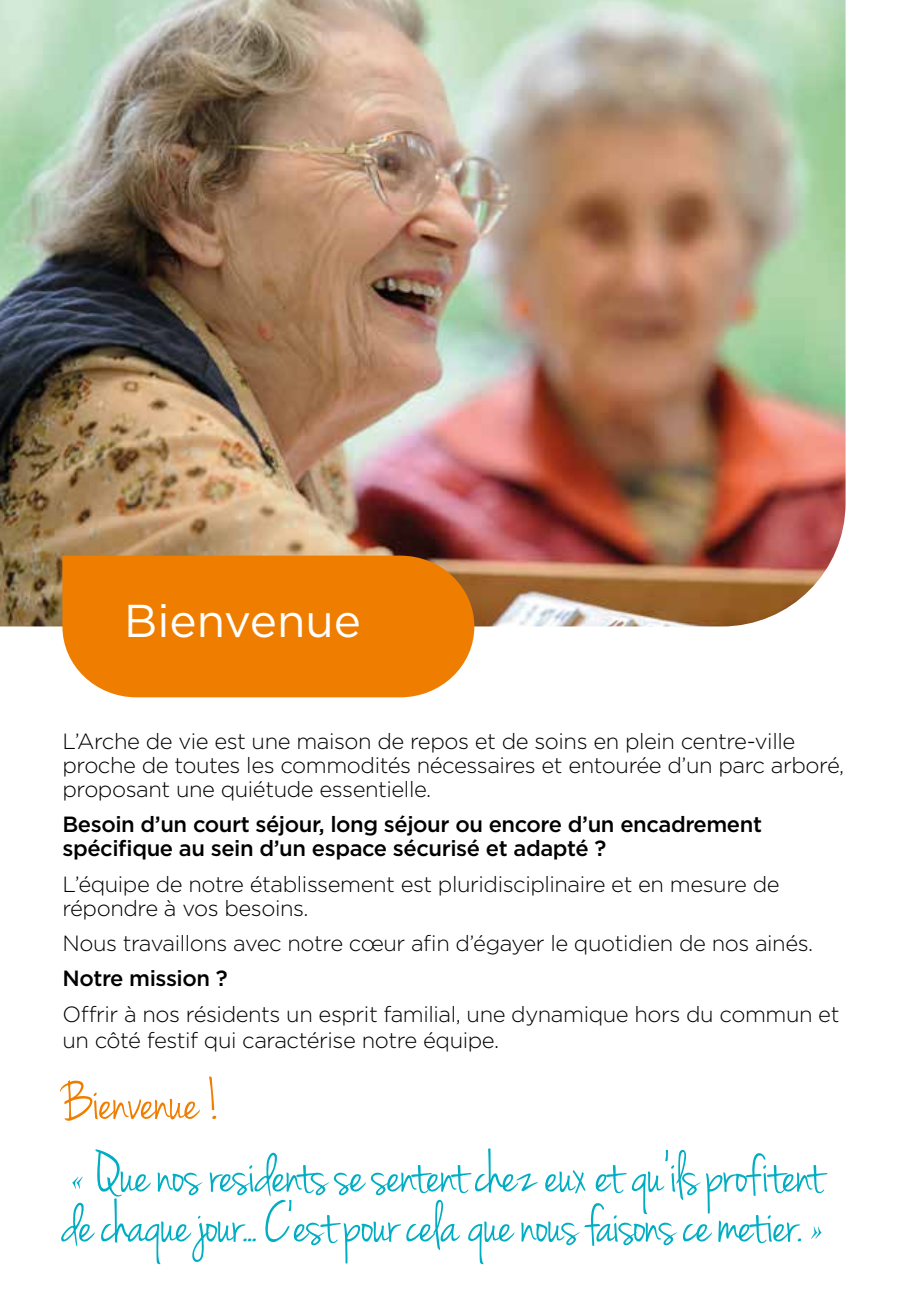
<style>
.page{position:relative;width:908px;height:1304px;background:#fff}
.page>*{position:absolute;margin:0;border:0;box-sizing:border-box;transform-origin:0 0}
.t1{font:60px/50px "Jenna Sue";letter-spacing:-.02em;color:#00aec3}
.t2{font:60px "Jenna Sue";letter-spacing:-.02em;color:#ef7d00}
.t3{font:46px "Gotham";color:#fff}
.t4{font:300 22px/24px "Gotham";letter-spacing:-.02em;color:#000}
.t5{font:500 22px/24px "Gotham";letter-spacing:-.02em;color:#000}
.s1{font-family:"Savoye Let Plain"}
</style>
<div class="page">
<img style="left:0;top:0;width:845px;height:626px">
<div style="left:62px;top:556px;width:412px;height:141px;background:#ef7d00"></div>
<h2 class="t3" style="left:124px;top:591px;width:238px">Bienvenue</h2>
<p class="t4" style="left:62px;top:729px;width:783px">L’Arche de vie est une maison de repos et de soins en plein centre-ville proche de toutes les commodités nécessaires et entourée d’un parc arboré, proposant une quiétude essentielle.</p>
<p class="t5" style="left:62px;top:812px;width:700px">Besoin d’un court séjour, long séjour ou encore d’un encadrement spécifique au sein d’un espace sécurisé et adapté ?</p>
<p class="t4" style="left:62px;top:871px;width:718px">L’équipe de notre établissement est pluridisciplinaire et en mesure de répondre à vos besoins.</p>
<p class="t4" style="left:62px;top:931px;width:752px">Nous travaillons avec notre cœur afin d’égayer le quotidien de nos ainés.</p>
<p class="t5" style="left:62px;top:966px;width:167px">Notre mission ?</p>
<p class="t4" style="left:62px;top:1000px;width:778px;line-height:26px">Offrir à nos résidents un esprit familial, une dynamique hors du commun et un côté festif qui caractérise notre équipe.</p>
<h1 class="t2" style="left:62px;top:1067px;width:160px">Bienvenue !</h1>
<h1 class="t1" style="left:62px;top:1152px;width:765px"><span class="s1">«</span> Que nos residents se sentent chez eux et qu’ils profitent de chaque jour... C’est pour cela que nous faisons ce metier. <span class="s1">»</span></h1>
</div>
